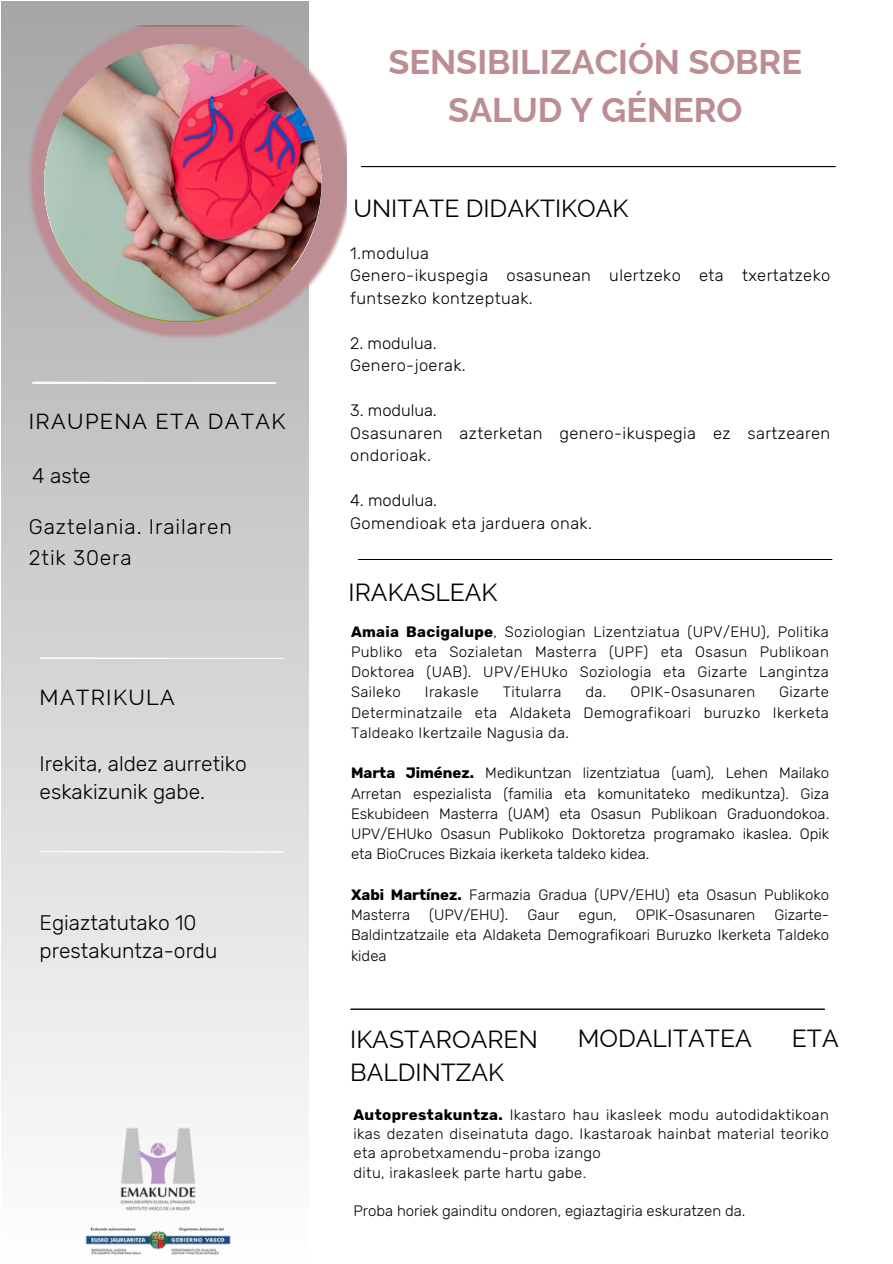
<style>
.page{position:relative;width:893px;height:1264px;background:#fff}
.page>*{position:absolute;margin:0;border:0;box-sizing:border-box;transform-origin:0 0}
.t1{font:700 34.35px/47.2px "Raleway";color:#bd8d94;text-align:center}
.t2{font:24.75px/33.8px "Raleway";color:#000}
.t3{font:21.75px "Raleway";letter-spacing:.06em;color:#000}
.t4{font:300 21px/28.2px "Rubik";color:#000}
.t5{font:300 21px/31.5px "Rubik";letter-spacing:.045em;color:#000}
.t6{font:300 16.5px/22.5px "Rubik";letter-spacing:.025em;color:#000}
.t7{font:300 16.5px "Rubik";color:#000}
.t8{font:300 15px/20.2px "Rubik";color:#000;text-align:justify}
.t9{font:300 15px "Rubik";letter-spacing:.025em;color:#000}
.s1{font-weight:700}
</style>
<div class="page">
<hr style="left:361px;top:166px;width:474px;height:1px;background:#000">
<img style="left:27px;top:26px;width:319px;height:315px">
<img style="left:84px;top:1126px;width:148px;height:129px">
<img style="left:44px;top:44px;width:277px;height:277px;border-radius:135px">
<hr style="left:351px;top:1008px;width:473px;height:1px;background:#000">
<hr style="left:358px;top:559px;width:473px;height:1px;background:#000">
<p class="t3" style="left:29px;top:408px;width:258px">IRAUPENA ETA DATAK</p>
<p class="t4" style="left:32px;top:462px;width:60px">4 aste</p>
<p class="t5" style="left:29px;top:510px;width:204px">Gaztelania. Irailaren<br>2tik 30era</p>
<p class="t3" style="left:40px;top:684px;width:137px">MATRIKULA</p>
<p class="t4" style="left:40px;top:749px;width:209px">Irekita, aldez aurretiko eskakizunik gabe.</p>
<p class="t4" style="left:40px;top:908px;width:179px">Egiaztatutako 10 prestakuntza-ordu</p>
<h2 class="t1" style="left:388px;top:38px;width:415px">SENSIBILIZACIÓN SOBRE<br>SALUD Y GÉNERO</h2>
<p class="t2" style="left:353px;top:191px;width:276px">UNITATE DIDAKTIKOAK</p>
<h3 class="t6" style="left:350px;top:242px;width:80px">1.modulua</h3>
<h4 class="t6" style="left:350px;top:264px;width:481px">Genero-ikuspegia osasunean ulertzeko eta txertatzeko funtsezko kontzeptuak.</h4>
<h4 class="t7" style="left:350px;top:333px;width:88px">2. modulua.</h4>
<p class="t6" style="left:350px;top:354px;width:117px">Genero-joerak.</p>
<h3 class="t7" style="left:350px;top:401px;width:88px">3. modulua.</h3>
<h4 class="t6" style="left:350px;top:422px;width:481px">Osasunaren azterketan genero-ikuspegia ez sartzearen ondorioak.</h4>
<p class="t7" style="left:350px;top:491px;width:88px">4. modulua.</p>
<h4 class="t6" style="left:350px;top:512px;width:243px">Gomendioak eta jarduera onak.</h4>
<p class="t2" style="left:348px;top:575px;width:150px">IRAKASLEAK</p>
<p class="t8" style="left:351px;top:621px;width:479px"><span class="s1">Amaia Bacigalupe</span>, Soziologian Lizentziatua (UPV/EHU), Politika Publiko eta Sozialetan Masterra (UPF) eta Osasun Publikoan Doktorea (UAB). UPV/EHUko Soziologia eta Gizarte Langintza Saileko</p>
<p class="t8" style="left:351px;top:682px;width:479px;text-indent:428px">Gizarte Determinatzaile eta Aldaketa Demografikoari buruzko Ikerketa Taldeako Ikertzaile Nagusia da.</p>
<p class="t8" style="left:351px;top:763px;width:479px"><span class="s1">Marta Jiménez.</span> Medikuntzan lizentziatua (uam), Lehen Mailako Arretan espezialista (familia eta komunitateko medikuntza). Giza Eskubideen Masterra (UAM) eta Osasun Publikoan Graduondokoa.<br>UPV/EHUko Osasun Publikoko Doktoretza programako ikaslea. Opik eta BioCruces Bizkaia ikerketa taldeko kidea.</p>
<p class="t8" style="left:351px;top:884px;width:479px"><span class="s1">Xabi Martínez.</span> Farmazia Gradua (UPV/EHU) eta Osasun Publikoko<br>Masterra</p>
<p class="t9" style="left:425px;top:683px;width:55px">Irakasle</p>
<p class="t9" style="left:502px;top:683px;width:60px">Titularra</p>
<p class="t9" style="left:585px;top:683px;width:171px">da. OPIK-Osasunaren</p>
<p class="t8" style="left:429px;top:904px;width:81px">(UPV/EHU).</p>
<p class="t8" style="left:527px;top:904px;width:33px">Gaur</p>
<p class="t8" style="left:578px;top:904px;width:40px">egun,</p>
<p class="t8" style="left:635px;top:904px;width:121px">OPIK-Osasunaren</p>
<p class="t8" style="left:351px;top:904px;width:479px;text-indent:423px">Gizarte-Baldintzatzaile eta Aldaketa Demografikoari Buruzko Ikerketa Taldeko kidea</p>
<p class="t2" style="left:350px;top:1021px;width:189px">IKASTAROAREN<br>BALDINTZAK</p>
<p class="t2" style="left:577px;top:1021px;width:176px">MODALITATEA</p>
<p class="t2" style="left:791px;top:1021px;width:48px">ETA</p>
<p class="t8" style="left:353px;top:1105px;width:477px;line-height:19.2px"><span class="s1">Autoprestakuntza.</span> Ikastaro hau ikasleek modu autodidaktikoan ikas dezaten diseinatuta dago. Ikastaroak hainbat material teoriko eta aprobetxamendu-proba izango</p>
<h1 class="t9" style="left:353px;top:1163px;width:234px">ditu, irakasleek parte hartu gabe.</h1>
<p class="t8" style="left:353px;top:1200px;width:393px">Proba horiek gainditu ondoren, egiaztagiria eskuratzen da.</p>
</div>
